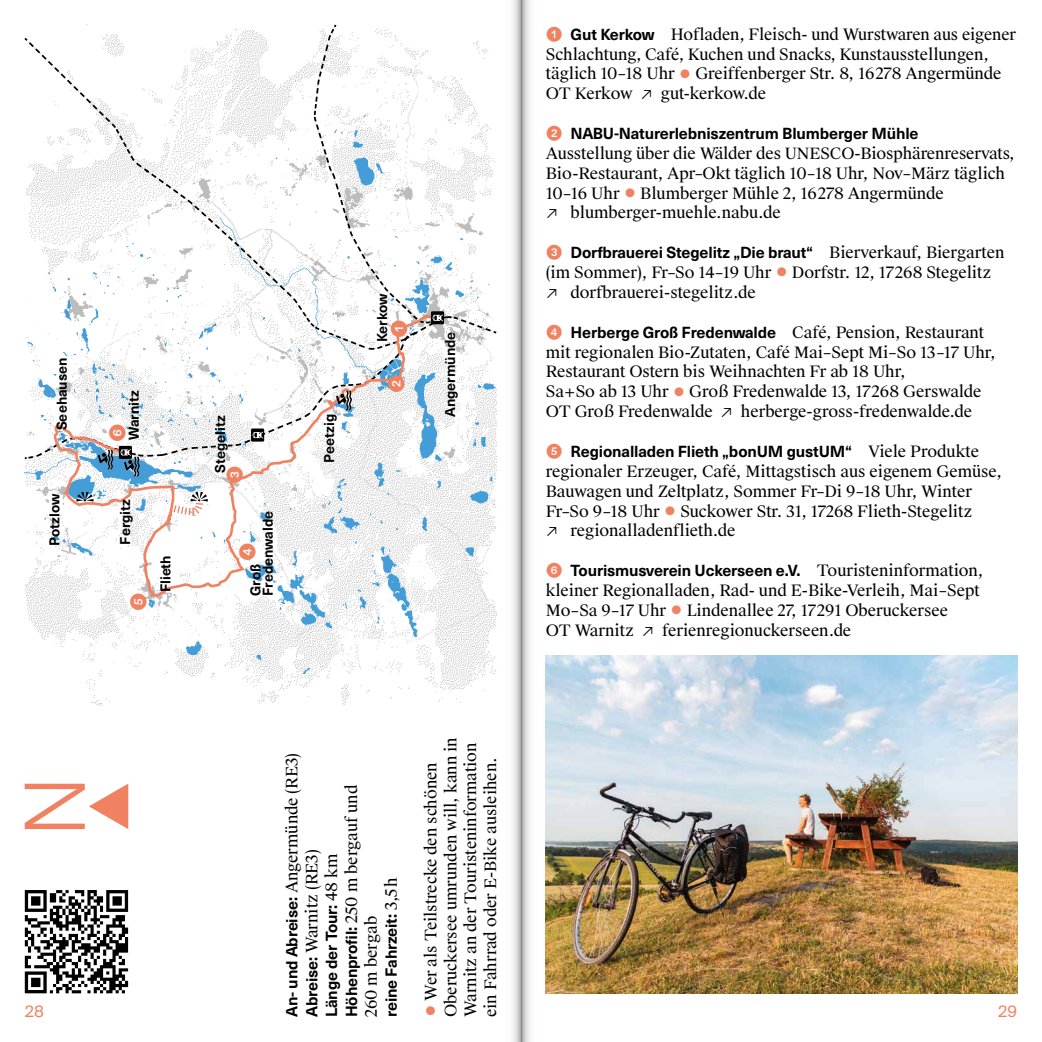
<style>
.page{position:relative;width:1042px;height:1042px;background:#fff}
.page>*{position:absolute;margin:0;border:0;box-sizing:border-box;transform-origin:0 0}
.t1{font:300 84px "Haas Grot Disp 45";color:#f08262}
.t2{font:21px "Favorit";color:#f08262}
.t3{font:15.75px/19.8px "Suisse Works";letter-spacing:-.005em;color:#000}
.t4{font:700 15.75px "Neue Haas Unica Pro";letter-spacing:-.01em;color:#000}
.t5{font:15.75px "Suisse Intl";color:#f08262}
.t6{font:700 14px/12.2px "Neue Haas Unica Pro";color:#000}
.s1{font-family:"Neue Haas Unica Pro";font-weight:700}
.s2{font-family:"Suisse Works";font-weight:400}
.s3{color:#f08262}
.s4{font-family:"Favorit";font-size:19.25px;color:#f08262}
.s5{font-family:"Favorit";font-weight:400;font-size:19.25px;color:#f08262}
.s6{font-size:15.58px}
</style>
<div class="page">
<img style="left:546px;top:655px;width:471px;height:338px">
<img style="left:25px;top:335px;width:471px;height:558px">
<svg style="left:444px;top:40px;width:52px;height:295px"></svg>
<svg style="left:24px;top:37px;width:28px;height:265px"></svg>
<svg style="left:24px;top:333px;width:28px;height:127px"></svg>
<svg style="left:52px;top:24px;width:392px;height:677px"></svg>
<svg style="left:25px;top:890px;width:103px;height:103px"></svg>
<svg style="left:89px;top:783px;width:39px;height:46px"></svg>
<div style="left:131px;top:595px;width:14px;height:14px;background:#fff;border-radius:50%"></div>
<div style="left:217px;top:443px;width:11px;height:5px;background:#fff"></div>
<svg style="left:373px;top:272px;width:71px;height:106px"></svg>
<svg style="left:249px;top:420px;width:45px;height:22px"></svg>
<svg style="left:76px;top:492px;width:17px;height:9px"></svg>
<svg style="left:173px;top:492px;width:35px;height:24px"></svg>
<svg style="left:336px;top:383px;width:19px;height:27px"></svg>
<svg style="left:96px;top:440px;width:59px;height:36px"></svg>
<div style="left:392px;top:321px;width:14px;height:14px;background:#fff;border-radius:50%"></div>
<div style="left:152px;top:501px;width:14px;height:15px;background:#fff;border-radius:50%"></div>
<div style="left:110px;top:426px;width:15px;height:14px;background:#fff;border-radius:50%"></div>
<div style="left:389px;top:377px;width:15px;height:14px;background:#fff;border-radius:50%"></div>
<div style="left:228px;top:467px;width:14px;height:14px;background:#fff;border-radius:50%"></div>
<div style="left:241px;top:545px;width:14px;height:14px;background:#fff;border-radius:50%"></div>
<svg style="left:496px;top:0;width:25px;height:1042px"></svg>
<svg style="left:521px;top:0;width:25px;height:1042px"></svg>
<p class="t6" style="left:56px;top:430px;width:75px;rotate:-90deg">Seehausen</p>
<p class="t6" style="left:49px;top:546px;width:54px;rotate:-90deg">Potzlow</p>
<p class="t6" style="left:128px;top:440px;width:52px;rotate:-90deg">Warnitz</p>
<h2 class="t2" style="left:103px;top:442px;width:20px;rotate:-90deg">➏</h2>
<p class="t6" style="left:119px;top:544px;width:47px;rotate:-90deg">Fergitz</p>
<h2 class="t2" style="left:124px;top:611px;width:20px;rotate:-90deg">➎</h2>
<p class="t6" style="left:159px;top:592px;width:39px;rotate:-90deg">Flieth</p>
<p class="t6" style="left:214px;top:472px;width:59px;rotate:-90deg">Stegelitz</p>
<h2 class="t2" style="left:221px;top:483px;width:20px;rotate:-90deg">➌</h2>
<p class="t6" style="left:250px;top:596px;width:87px;rotate:-90deg">Groß<br>Fredenwalde</p>
<h2 class="t2" style="left:234px;top:561px;width:20px;rotate:-90deg">➍</h2>
<p class="t6" style="left:323px;top:463px;width:51px;rotate:-90deg">Peetzig</p>
<p class="t6" style="left:376px;top:342px;width:50px;rotate:-90deg">Kerkow</p>
<h2 class="t2" style="left:385px;top:338px;width:20px;rotate:-90deg">➊</h2>
<h2 class="t2" style="left:382px;top:393px;width:20px;rotate:-90deg">➋</h2>
<p class="t6" style="left:444px;top:417px;width:87px;rotate:-90deg">Angermünde</p>
<h1 class="t1" style="left:8px;top:834px;width:58px;rotate:-90deg">N</h1>
<p class="t5" style="left:25px;top:1002px;width:21px">28</p>
<p class="t3" style="left:282px;top:1017px;width:266px;rotate:-90deg"><span class="s1">An- und Abreise:</span> Angermünde (RE3)<br><span class="s1">Abreise:</span> Warnitz (RE3)</p>
<p class="t3" style="left:342px;top:1017px;width:234px;rotate:-90deg"><span class="s1">Höhenprofil:</span> 250 m bergauf und<br>260 m bergab</p>
<p class="t4" style="left:322px;top:1017px;width:165px;rotate:-90deg">Länge der Tour: <span class="s2">48 km</span></p>
<p class="t4" style="left:382px;top:1017px;width:142px;rotate:-90deg">reine Fahrzeit: <span class="s2">3,5h</span></p>
<p class="t3" style="left:441px;top:1017px;width:281px;rotate:-90deg">Oberuckersee umrunden will, kann in<br>Warnitz an der Touristeninformation ein Fahrrad oder E-Bike ausleihen.</p>
<p class="t3" style="left:421px;top:1017px;width:256px;rotate:-90deg"><span class="s3">●</span> Wer als Teilstrecke den schönen</p>
<p class="t3" style="left:546px;top:25px;width:472px"><span class="s4">➊</span> <span class="s1">Gut Kerkow</span> Hofladen, Fleisch- und Wurstwaren aus eigener Schlachtung, Café, Kuchen und Snacks, Kunstausstellungen, täglich 10–18 Uhr <span class="s3">●</span> Greiffenberger Str. 8, 16278 Angermünde OT Kerkow ↗ gut-kerkow.de</p>
<p class="t4" style="left:546px;top:124px;width:374px"><span class="s5">➋</span> NABU-Naturerlebniszentrum Blumberger Mühle</p>
<p class="t3" style="left:546px;top:144px;width:470px">Ausstellung über die Wälder des <span class="s6">UNESCO</span>-Biosphärenreservats, Bio-Restaurant, Apr–Okt täglich 10–18 Uhr, Nov–März täglich 10–16 Uhr <span class="s3">●</span> Blumberger Mühle 2, 16278 Angermünde<br>↗ blumberger-muehle.nabu.de</p>
<p class="t4" style="left:546px;top:243px;width:460px"><span class="s5">➌</span> Dorfbrauerei Stegelitz „Die braut“ <span class="s2">Bierverkauf, Biergarten</span></p>
<p class="t3" style="left:546px;top:263px;width:447px">(im Sommer), Fr–So 14–19 Uhr <span class="s3">●</span> Dorfstr. 12, 17268 Stegelitz ↗ dorfbrauerei-stegelitz.de</p>
<p class="t4" style="left:546px;top:322px;width:440px"><span class="s5">➍</span> Herberge Groß Fredenwalde <span class="s2">Café, Pension, Restaurant</span></p>
<p class="t3" style="left:546px;top:342px;width:451px">mit regionalen Bio-Zutaten, Café Mai–Sept Mi–So 13–17 Uhr, Restaurant Ostern bis Weihnachten Fr ab 18 Uhr,<br>Sa+So ab 13 Uhr <span class="s3">●</span> Groß Fredenwalde 13, 17268 Gerswalde OT Groß Fredenwalde ↗ herberge-gross-fredenwalde.de</p>
<p class="t4" style="left:546px;top:442px;width:435px"><span class="s5">➎</span> Regionalladen Flieth „bonUM gustUM“ <span class="s2">Viele Produkte</span></p>
<p class="t3" style="left:546px;top:462px;width:458px">regionaler Erzeuger, Café, Mittagstisch aus eigenem Gemüse, Bauwagen und Zeltplatz, Sommer Fr–Di 9–18 Uhr, Winter Fr–So 9–18 Uhr <span class="s3">●</span> Suckower Str. 31, 17268 Flieth-Stegelitz<br>↗ regionalladenflieth.de</p>
<p class="t4" style="left:546px;top:561px;width:439px"><span class="s5">➏</span> Tourismusverein Uckerseen e.V. <span class="s2">Touristeninformation,</span></p>
<p class="t3" style="left:546px;top:581px;width:435px">kleiner Regionalladen, Rad- und E-Bike-Verleih, Mai–Sept<br>Mo–Sa 9–17 Uhr <span class="s3">●</span> Lindenallee 27, 17291 Oberuckersee<br>OT Warnitz ↗ ferienregionuckerseen.de</p>
<p class="t5" style="left:998px;top:1002px;width:20px">29</p>
</div>
